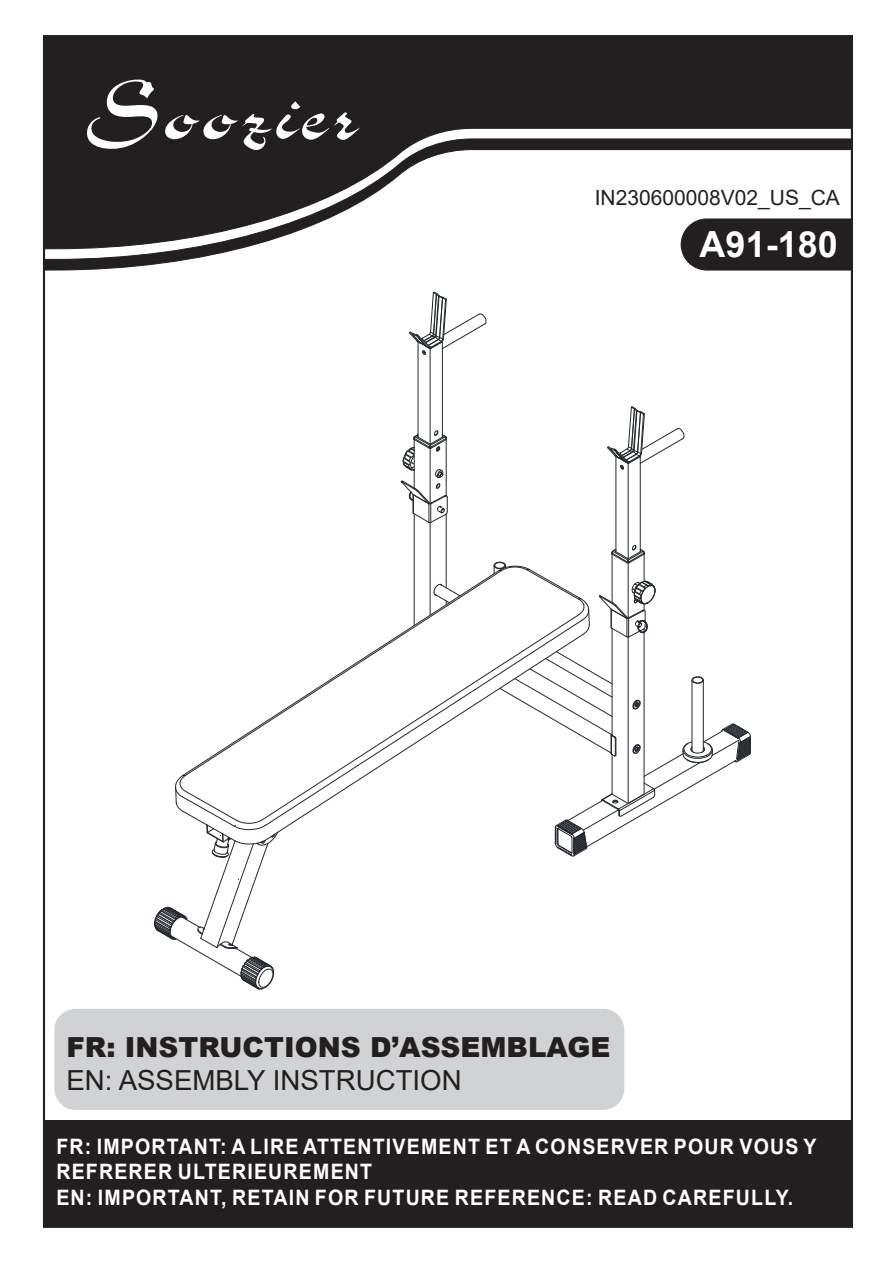
<style>
.page{position:relative;width:893px;height:1263px;background:#fff}
.page>*{position:absolute;margin:0;border:0;box-sizing:border-box;transform-origin:0 0}
.t1{font:700 36px "Arial";color:#fff}
.t2{font:900 27.6px "Arial";color:#231f20}
.t3{font:27.6px "Arial";color:#231f20}
.t4{font:700 21.3px/25.5px "Arial";letter-spacing:.06em;color:#fff;scale:.92 1}
.t5{font:21px "Arial";color:#231f20}
</style>
<div class="page">
<svg style="left:184px;top:570px;width:309px;height:204px"></svg>
<svg style="left:261px;top:614px;width:232px;height:160px"></svg>
<svg style="left:265px;top:619px;width:228px;height:155px"></svg>
<svg style="left:266px;top:633px;width:317px;height:199px"></svg>
<hr style="left:616px;top:456px;width:1px;height:96px;background:#242830">
<hr style="left:628px;top:463px;width:1px;height:96px;background:#242830">
<hr style="left:640px;top:456px;width:1px;height:96px;background:#242830">
<hr style="left:430px;top:349px;width:1px;height:95px;background:#242830">
<hr style="left:442px;top:342px;width:1px;height:95px;background:#242830">
<hr style="left:418px;top:342px;width:1px;height:95px;background:#242830">
<hr style="left:414px;top:514px;width:1px;height:111px;background:#242830">
<hr style="left:430px;top:522px;width:1px;height:93px;background:#242830">
<hr style="left:446px;top:514px;width:1px;height:74px;background:#242830">
<svg style="left:433px;top:583px;width:28px;height:22px"></svg>
<hr style="left:612px;top:628px;width:1px;height:107px;background:#242830">
<hr style="left:628px;top:637px;width:1px;height:166px;background:#242830">
<hr style="left:644px;top:632px;width:1px;height:162px;background:#242830">
<svg style="left:154px;top:774px;width:125px;height:216px"></svg>
<svg style="left:493px;top:561px;width:97px;height:74px"></svg>
<svg style="left:607px;top:406px;width:78px;height:64px"></svg>
<svg style="left:409px;top:291px;width:78px;height:64px"></svg>
<svg style="left:599px;top:544px;width:57px;height:94px"></svg>
<svg style="left:400px;top:430px;width:48px;height:93px"></svg>
<svg style="left:499px;top:651px;width:252px;height:206px"></svg>
<div style="left:44px;top:1120px;width:808px;height:107px;background:#231f20"></div>
<div style="left:54px;top:1009px;width:570px;height:101px;background:#d1d2d4;border-radius:21px"></div>
<svg style="left:43px;top:35px;width:810px;height:103px;background:#2f2b2c"></svg>
<svg style="left:43px;top:138px;width:810px;height:133px"></svg>
<svg style="left:87px;top:80px;width:273px;height:70px;background:#464243"></svg>
<p class="t5" style="left:595px;top:183px;width:247px">IN230600008V02_US_CA</p>
<h1 class="t1" style="left:700px;top:219px;width:140px">A91-180</h1>
<p class="t2" style="left:67px;top:1027px;width:546px">FR: INSTRUCTIONS D’ASSEMBLAGE</p>
<p class="t3" style="left:67px;top:1061px;width:397px">EN: ASSEMBLY INSTRUCTION</p>
<p class="t4" style="left:56px;top:1134px;width:828px">FR: IMPORTANT: A LIRE ATTENTIVEMENT ET A CONSERVER POUR VOUS Y<br>REFRERER ULTERIEUREMENT<br>EN: IMPORTANT, RETAIN FOR FUTURE REFERENCE: READ CAREFULLY.</p>
</div>
